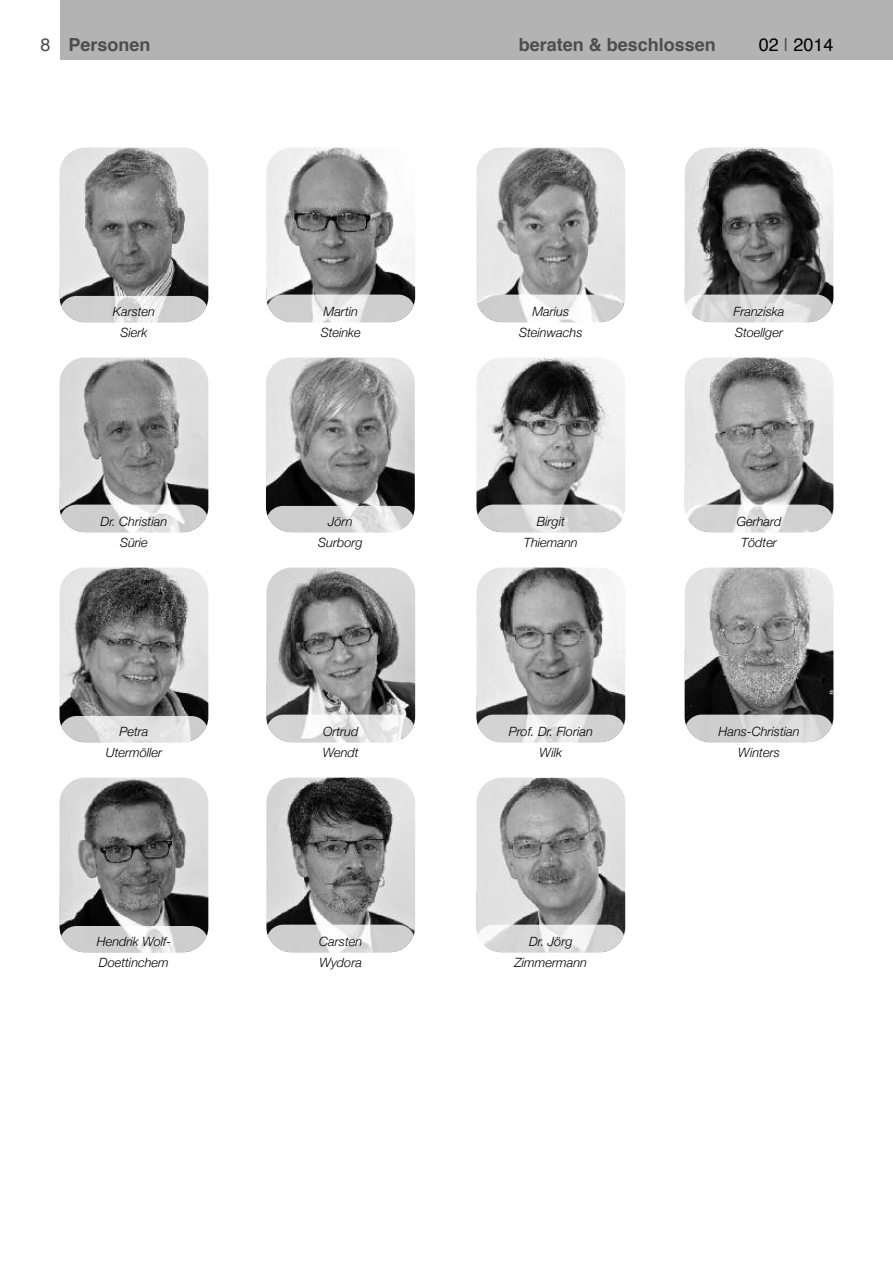
<style>
.page{position:relative;width:893px;height:1263px;background:#fff}
.page>*{position:absolute;margin:0;border:0;box-sizing:border-box;transform-origin:0 0}
.t1{font:700 18px "Helvetica";color:#4d4d4d}
.t2{font:18px "Helvetica";color:#000}
.t3{font:italic 300 12.75px/21px "Helvetica Neue";color:#000;text-align:center}
.s1{font-weight:400}
.s2{color:#4d4d4d}
</style>
<div class="page">
<div style="left:60px;top:0;width:833px;height:60px;background:#b3b3b3"></div>
<img style="left:60px;top:148px;width:148px;height:174px;border-radius:26px">
<svg style="left:82px;top:322px;width:104px;height:1px"></svg>
<img style="left:61px;top:296px;width:146px;height:26px">
<img style="left:685px;top:148px;width:148px;height:174px;border-radius:26px">
<svg style="left:708px;top:322px;width:103px;height:1px"></svg>
<img style="left:686px;top:295px;width:146px;height:27px">
<img style="left:266px;top:148px;width:149px;height:174px;border-radius:26px">
<svg style="left:267px;top:305px;width:125px;height:18px"></svg>
<img style="left:268px;top:295px;width:146px;height:27px">
<img style="left:476px;top:148px;width:149px;height:174px;border-radius:26px">
<svg style="left:499px;top:322px;width:103px;height:1px"></svg>
<img style="left:478px;top:295px;width:146px;height:27px">
<img style="left:266px;top:358px;width:149px;height:174px;border-radius:26px">
<svg style="left:267px;top:516px;width:121px;height:17px"></svg>
<img style="left:268px;top:506px;width:145px;height:26px">
<img style="left:685px;top:358px;width:148px;height:174px;border-radius:26px">
<svg style="left:707px;top:532px;width:104px;height:1px"></svg>
<img style="left:686px;top:505px;width:146px;height:27px">
<img style="left:60px;top:358px;width:148px;height:174px;border-radius:26px">
<svg style="left:82px;top:532px;width:104px;height:1px"></svg>
<img style="left:61px;top:505px;width:146px;height:27px">
<img style="left:476px;top:358px;width:149px;height:174px;border-radius:26px">
<svg style="left:499px;top:532px;width:104px;height:1px"></svg>
<img style="left:478px;top:505px;width:146px;height:27px">
<img style="left:60px;top:568px;width:148px;height:174px;border-radius:26px">
<svg style="left:82px;top:742px;width:103px;height:1px"></svg>
<img style="left:61px;top:716px;width:146px;height:26px">
<img style="left:685px;top:568px;width:148px;height:174px;border-radius:26px">
<svg style="left:707px;top:742px;width:104px;height:1px"></svg>
<img style="left:686px;top:715px;width:146px;height:27px">
<img style="left:266px;top:568px;width:149px;height:174px;border-radius:26px">
<svg style="left:267px;top:725px;width:125px;height:18px"></svg>
<img style="left:268px;top:715px;width:146px;height:27px">
<img style="left:476px;top:568px;width:149px;height:174px;border-radius:26px">
<svg style="left:477px;top:725px;width:126px;height:18px"></svg>
<img style="left:478px;top:715px;width:146px;height:27px">
<img style="left:60px;top:778px;width:148px;height:174px;border-radius:26px">
<svg style="left:82px;top:952px;width:104px;height:1px"></svg>
<img style="left:61px;top:926px;width:146px;height:26px">
<img style="left:266px;top:778px;width:149px;height:174px;border-radius:26px">
<svg style="left:267px;top:935px;width:126px;height:18px"></svg>
<img style="left:268px;top:925px;width:146px;height:27px">
<img style="left:476px;top:778px;width:149px;height:174px;border-radius:26px">
<svg style="left:499px;top:952px;width:104px;height:1px"></svg>
<img style="left:478px;top:925px;width:146px;height:27px">
<h1 class="t1" style="left:41px;top:37px;width:112px"><span class="s1">8</span> Personen</h1>
<h1 class="t1" style="left:519px;top:37px;width:199px">beraten &amp; beschlossen</h1>
<h1 class="t2" style="left:759px;top:37px;width:76px">02 <span class="s2">|</span> 2014</h1>
<p class="t3" style="left:113px;top:300px;width:44px">Karsten<br>Sierk</p>
<p class="t3" style="left:734px;top:300px;width:52px;text-align:left">Franziska<br>Stoellger</p>
<p class="t3" style="left:321px;top:300px;width:42px;text-align:left">Martin<br>Steinke</p>
<p class="t3" style="left:519px;top:300px;width:65px">Marius<br>Steinwachs</p>
<p class="t3" style="left:101px;top:510px;width:68px">Dr. Christian<br>Sürie</p>
<p class="t3" style="left:524px;top:510px;width:55px">Birgit<br>Thiemann</p>
<p class="t3" style="left:318px;top:510px;width:46px">Jörn<br>Surborg</p>
<p class="t3" style="left:737px;top:510px;width:46px">Gerhard<br>Tödter</p>
<p class="t3" style="left:106px;top:720px;width:58px">Petra<br>Utermöller</p>
<p class="t3" style="left:718px;top:720px;width:83px">Hans-Christian<br>Winters</p>
<p class="t3" style="left:323px;top:720px;width:37px;text-align:left">Ortrud<br>Wendt</p>
<p class="t3" style="left:509px;top:720px;width:86px">Prof. Dr. Florian<br>Wilk</p>
<p class="t3" style="left:97px;top:930px;width:76px;text-align:left">Hendrik Wolf-<br>Doettinchem</p>
<p class="t3" style="left:319px;top:930px;width:44px;text-align:left">Carsten<br>Wydora</p>
<p class="t3" style="left:515px;top:930px;width:74px">Dr. Jörg<br>Zimmermann</p>
</div>
